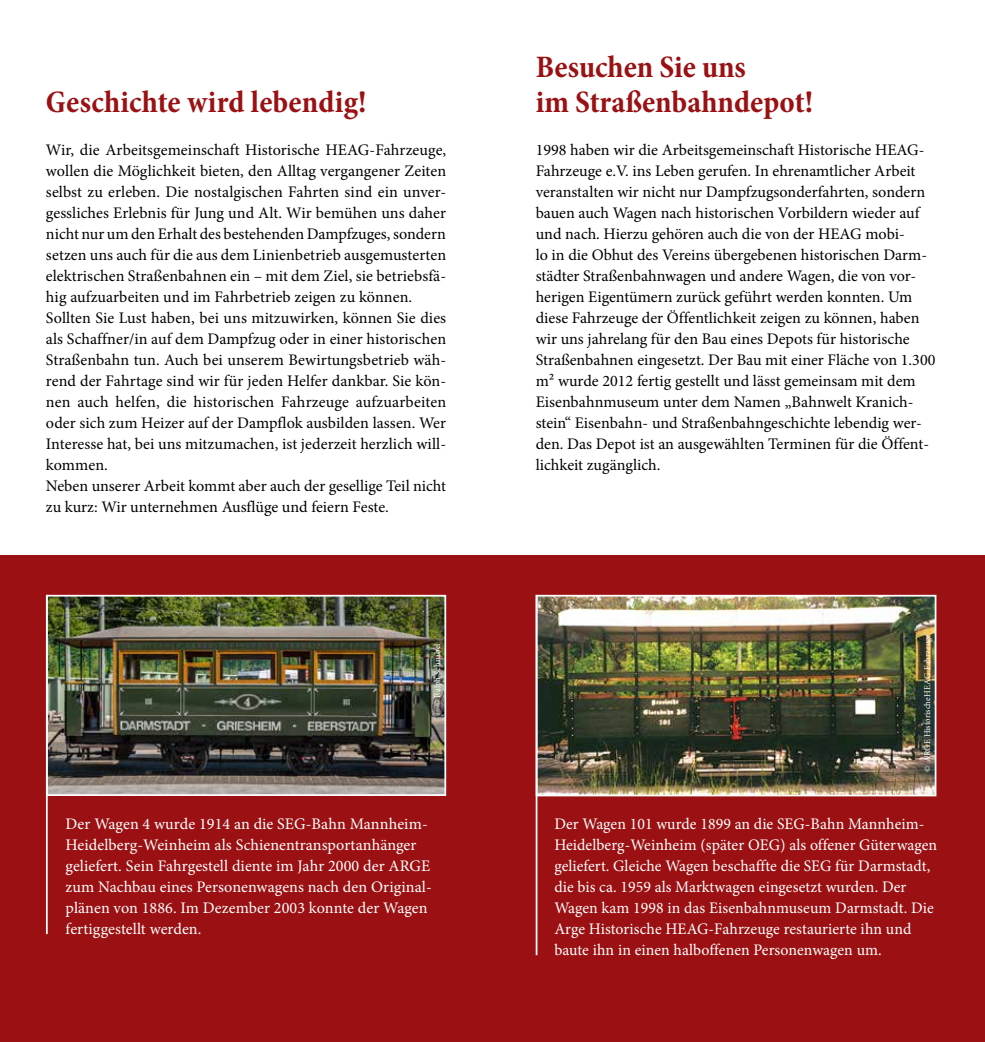
<style>
.page{position:relative;width:985px;height:1042px;background:#fff}
.page>*{position:absolute;margin:0;border:0;box-sizing:border-box;transform-origin:0 0}
.t1{font:700 condensed 31.5px/35px "Minion Pro";color:#9b1113}
.t2{font:16.1px/21px "Minion Pro";color:#000}
.t3{font:16.1px/21px "Minion Pro";letter-spacing:.005em;color:#fff}
.t4{font:8.75px "Minion Pro";color:#fff}
</style>
<div class="page">
<div style="left:0;top:556px;width:984px;height:486px;background:#9b1113"></div>
<img style="left:538px;top:598px;width:395px;height:195px">
<div style="left:535px;top:595px;width:401px;height:201px;border:2px solid #fff"></div>
<img style="left:49px;top:598px;width:394px;height:195px">
<div style="left:46px;top:595px;width:400px;height:201px;border:2px solid #fff"></div>
<hr style="left:46px;top:595px;width:2px;height:339px;background:#fff">
<hr style="left:535px;top:595px;width:2px;height:360px;background:#fff">
<h1 class="t1" style="left:46px;top:85px;width:322px">Geschichte wird lebendig!</h1>
<p class="t2" style="left:46px;top:139px;width:402px">Wir, die Arbeitsgemeinschaft Historische HEAG-Fahrzeuge, wollen die Möglichkeit bieten, den Alltag vergangener Zeiten selbst zu erleben. Die nostalgischen Fahrten sind ein unver&shy;gessliches Erlebnis für Jung und Alt. Wir bemühen uns daher nicht nur um den Erhalt des bestehenden Dampfzuges, sondern setzen uns auch für die aus dem Linienbetrieb ausgemusterten elektrischen Straßenbahnen ein – mit dem Ziel, sie betriebsfä&shy;hig aufzuarbeiten und im Fahrbetrieb zeigen zu können.<br>Sollten Sie Lust haben, bei uns mitzuwirken, können Sie dies als Schaffner/in auf dem Dampfzug oder in einer historischen Straßenbahn tun. Auch bei unserem Bewirtungsbetrieb wäh&shy;rend der Fahrtage sind wir für jeden Helfer dankbar. Sie kön&shy;nen auch helfen, die historischen Fahrzeuge aufzuarbeiten oder sich zum Heizer auf der Dampflok ausbilden lassen. Wer Interesse hat, bei uns mitzumachen, ist jederzeit herzlich will&shy;kommen.<br>Neben unserer Arbeit kommt aber auch der gesellige Teil nicht zu kurz: Wir unternehmen Ausflüge und feiern Feste.</p>
<p class="t4" style="left:431px;top:706px;width:64px;rotate:-90deg">© Ralph Schnabel</p>
<h1 class="t1" style="left:535px;top:50px;width:279px">Besuchen Sie uns<br>im Straßenbahndepot!</h1>
<p class="t2" style="left:535px;top:139px;width:401px">1998 haben wir die Arbeitsgemeinschaft Historische HEAG-Fahrzeuge e.V. ins Leben gerufen. In ehrenamtlicher Arbeit veranstalten wir nicht nur Dampfzugsonderfahrten, sondern bauen auch Wagen nach historischen Vorbildern wieder auf und nach. Hierzu gehören auch die von der HEAG mobi-<br>lo in die Obhut des Vereins übergebenen historischen Darm&shy;städter Straßenbahnwagen und andere Wagen, die von vor&shy;herigen Eigentümern zurück geführt werden konnten. Um diese Fahrzeuge der Öffentlichkeit zeigen zu können, haben wir uns jahrelang für den Bau eines Depots für historische Straßenbahnen eingesetzt. Der Bau mit einer Fläche von 1.300 m² wurde 2012 fertig gestellt und lässt gemeinsam mit dem Eisenbahnmuseum unter dem Namen „Bahnwelt Kranich&shy;stein“ Eisenbahn- und Straßenbahngeschichte lebendig wer&shy;den. Das Depot ist an ausgewählten Terminen für die Öffent&shy;lichkeit zugänglich.</p>
<p class="t4" style="left:921px;top:772px;width:140px;rotate:-90deg">© ARGE HistorischeHEAG-Fahrzeuge</p>
<p class="t3" style="left:66px;top:813px;width:367px">Der Wagen 4 wurde 1914 an die SEG-Bahn Mannheim-Heidelberg-Weinheim als Schienentransportanhänger geliefert. Sein Fahrgestell diente im Jahr 2000 der ARGE zum Nachbau eines Personenwagens nach den Original&shy;plänen von 1886. Im Dezember 2003 konnte der Wagen fertiggestellt werden.</p>
<p class="t3" style="left:554px;top:813px;width:384px">Der Wagen 101 wurde 1899 an die SEG-Bahn Mannheim-Heidelberg-Weinheim (später OEG) als offener Güterwagen geliefert. Gleiche Wagen beschaffte die SEG für Darmstadt, die bis ca. 1959 als Marktwagen eingesetzt wurden. Der Wagen kam 1998 in das Eisenbahnmuseum Darmstadt. Die Arge Historische HEAG-Fahrzeuge restaurierte ihn und baute ihn in einen halboffenen Personenwagen um.</p>
</div>
